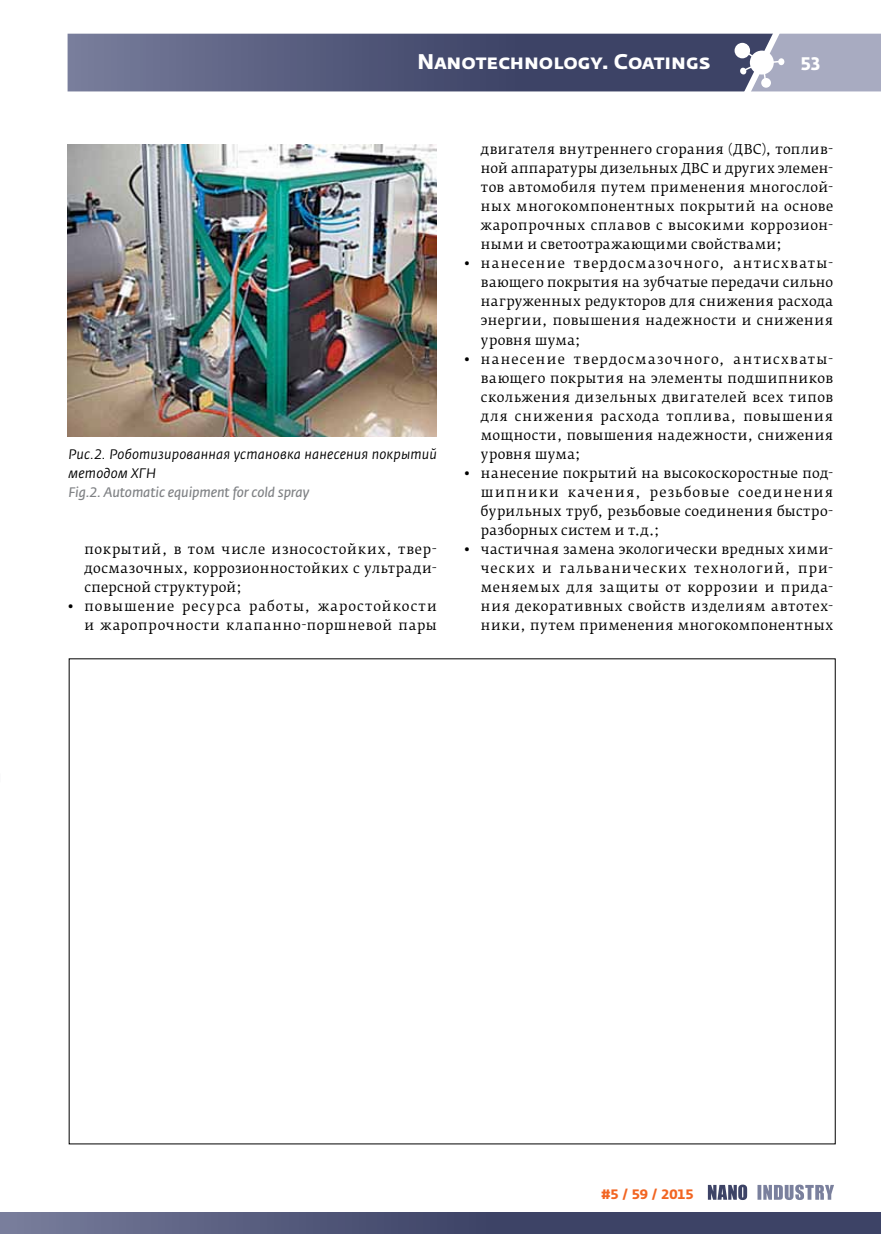
<style>
.page{position:relative;width:881px;height:1234px;background:#fff}
.page>*{position:absolute;margin:0;border:0;box-sizing:border-box;transform-origin:0 0}
.t1{font:700 21px "Fedra Sans Pro";color:#fff}
.t2{font:700 18px "Fedra Sans Alt Pro";color:#fff}
.t3{font:italic 13.65px/19px "Fedra Sans Pro";letter-spacing:.015em;color:#000}
.t4{font:italic 13.65px "Fedra Sans Pro";letter-spacing:-.01em;color:#808285}
.t5{font:13.5px/19px "Fedra Serif B Pro";letter-spacing:.035em;color:#000;text-align:justify}
.t6{font:13.5px/19px "Fedra Serif B Pro";letter-spacing:.06em;color:#000;text-align:right}
.t7{font:700 13.5px "Fedra Sans Alt Pro";color:#f26522}
</style>
<div class="page">
<svg style="left:68px;top:33px;width:812px;height:59px;background:#636886"></svg>
<div style="left:2px;top:1211px;width:878px;height:22px;background:linear-gradient(to right,#6c7191,#2e3559)"></div>
<hr style="left:0;top:1211px;width:2px;height:22px;background:#797e9c">
<svg style="left:757px;top:1184px;width:76px;height:15px"></svg>
<svg style="left:707px;top:1184px;width:39px;height:15px"></svg>
<img style="left:68px;top:144px;width:368px;height:292px">
<h1 class="t1" style="left:417px;top:49px;width:294px">Nanotechnology. Coatings</h1>
<h2 class="t2" style="left:800px;top:52px;width:22px">53</h2>
<p class="t3" style="left:68px;top:444px;width:370px">Рис.2. Роботизированная установка нанесения покрытий методом ХГН</p>
<p class="t4" style="left:68px;top:483px;width:242px">Fig.2. Automatic equipment for cold spray</p>
<p class="t5" style="left:85px;top:539px;width:353px">покрытий, в том числе износостойких, твер&shy;досмазочных, коррозионностойких с ультради&shy;сперсной структурой;</p>
<p class="t6" style="left:67px;top:596px;width:371px">• повышение ресурса работы, жаростойкости и жаропрочности клапанно-поршневой пары</p>
<p class="t5" style="left:481px;top:140px;width:353px">двигателя внутреннего сгорания (ДВС), топлив&shy;ной аппаратуры дизельных ДВС и других элемен&shy;тов автомобиля путем применения многослой&shy;ных многокомпонентных покрытий на основе жаропрочных сплавов с высокими коррозион&shy;ными и светоотражающими свойствами;</p>
<p class="t5" style="left:481px;top:254px;width:353px;text-indent:-17px">• нанесение твердосмазочного, антисхваты&shy;вающего покрытия на зубчатые передачи сильно нагруженных редукторов для снижения расхода энергии, повышения надежности и снижения уровня шума;</p>
<p class="t5" style="left:481px;top:349px;width:353px;text-indent:-17px">• нанесение твердосмазочного, антисхваты&shy;вающего покрытия на элементы подшипников скольжения дизельных двигателей всех типов для снижения расхода топлива, повышения мощности, повышения надежности, снижения уровня шума;</p>
<p class="t5" style="left:481px;top:463px;width:354px;text-indent:-17px">• нанесение покрытий на высокоскоростные под&shy;шипники качения, резьбовые соединения бурильных труб, резьбовые соединения быстро&shy;разборных систем и т.д.;</p>
<p class="t5" style="left:481px;top:539px;width:353px;text-indent:-17px">• частичная замена экологически вредных хими&shy;ческих и гальванических технологий, при&shy;меняемых для защиты от коррозии и прида&shy;ния декоративных свойств изделиям автотех&shy;ники, путем применения многокомпонентных</p>
<p class="t7" style="left:601px;top:1185px;width:94px">#5 / 59 / 2015</p>
</div>
